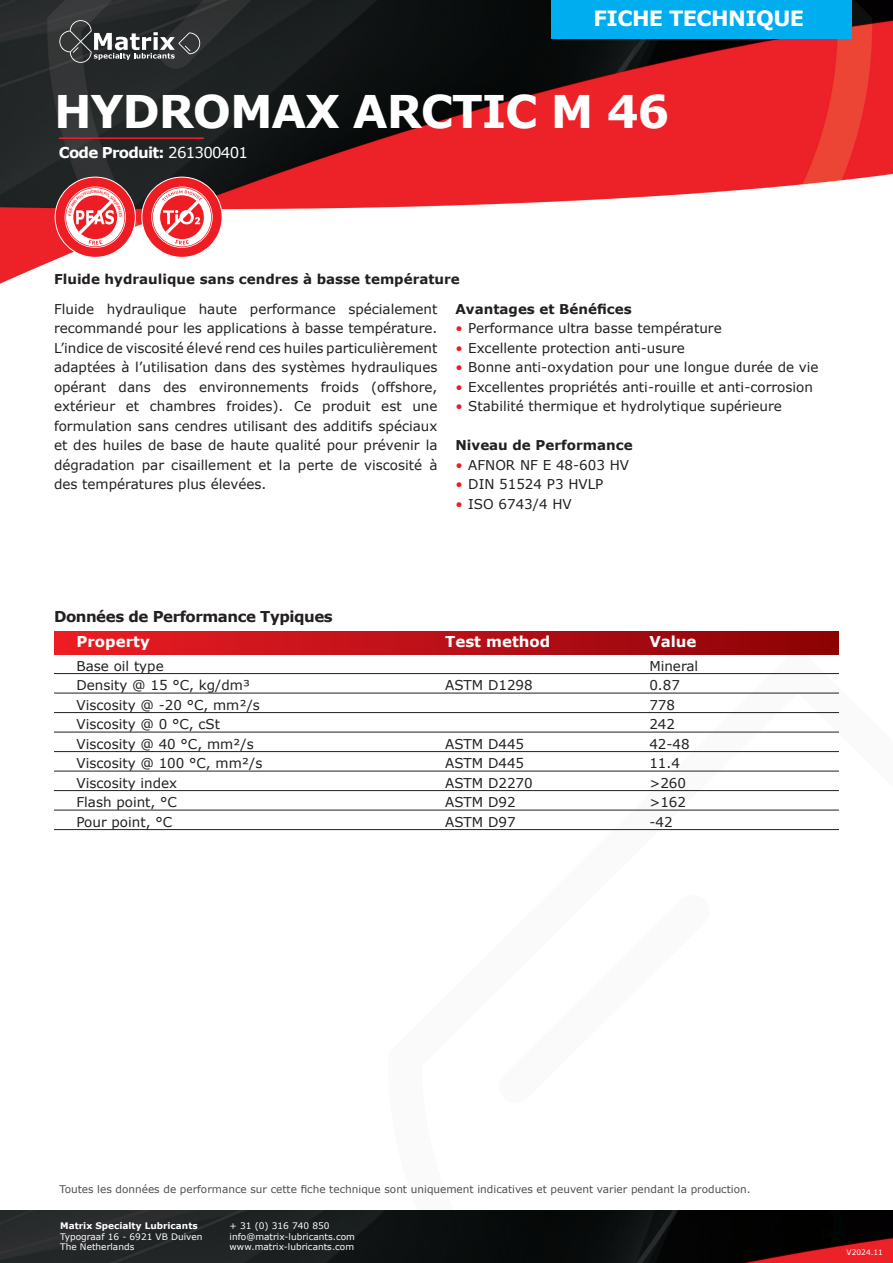
<style>
.page{position:relative;width:893px;height:1263px;background:#fff}
.page>*{position:absolute;margin:0;border:0;box-sizing:border-box;transform-origin:0 0}
.t1{font:700 45px "Verdana";letter-spacing:-.025em;color:#fff}
.t2{font:700 21px "Verdana";letter-spacing:-.03em;color:#fff}
.t3{font:700 15px "Verdana";letter-spacing:-.03em;color:#231f20}
.t4{font:700 15px "Verdana";color:#fff}
.t5{font:700 15px "Verdana";letter-spacing:-.05em;color:#fff}
.t6{font:13.5px/19.5px "Verdana";color:#231f20;text-align:justify}
.t7{font:700 13.5px "Verdana";color:#231f20}
.t8{font:10.5px "Verdana";color:#231f20}
.t9{font:9px/10.5px "Verdana";color:#fff}
.t10{font:700 9px "Verdana";color:#fff}
.t11{font:7.5px "Verdana";color:#fff}
.s1{font-weight:400}
.s2{color:#ee1d23}
</style>
<div class="page">
<img style="left:0;top:0;width:893px;height:655px">
<svg style="left:388px;top:646px;width:505px;height:565px"></svg>
<div style="left:551px;top:0;width:301px;height:38px;background:#00aeef"></div>
<svg style="left:59px;top:20px;width:141px;height:43px;background:#4f5152"></svg>
<img style="left:0;top:1211px;width:893px;height:52px">
<div style="left:54px;top:631px;width:785px;height:23px;background:linear-gradient(to right,#ec1d26,#8a0207)"></div>
<hr style="left:54px;top:673px;width:785px;height:1px;background:#231f20">
<hr style="left:54px;top:693px;width:785px;height:1px;background:#231f20">
<hr style="left:54px;top:712px;width:785px;height:1px;background:#231f20">
<hr style="left:54px;top:732px;width:785px;height:1px;background:#231f20">
<hr style="left:54px;top:751px;width:785px;height:1px;background:#231f20">
<hr style="left:54px;top:771px;width:785px;height:1px;background:#231f20">
<hr style="left:54px;top:790px;width:785px;height:1px;background:#231f20">
<hr style="left:54px;top:810px;width:785px;height:1px;background:#231f20">
<hr style="left:54px;top:829px;width:785px;height:1px;background:#231f20">
<hr style="left:59px;top:137px;width:145px;height:2px;background:#ee1d23">
<svg style="left:55px;top:177px;width:168px;height:81px"></svg>
<h2 class="t2" style="left:594px;top:5px;width:212px">FICHE TECHNIQUE</h2>
<h1 class="t1" style="left:54px;top:83px;width:617px">HYDROMAX ARCTIC M 46</h1>
<p class="t5" style="left:59px;top:143px;width:191px">Code Produit: <span class="s1">261300401</span></p>
<p class="t7" style="left:54px;top:270px;width:407px">Fluide hydraulique sans cendres à basse température</p>
<p class="t6" style="left:54px;top:299px;width:385px">Fluide hydraulique haute performance spécialement recommandé pour les applications à basse température.<br>L’indice de viscosité élevé rend ces huiles particulièrement adaptées à l’utilisation dans des systèmes hydrauliques opérant dans des environnements froids (offshore, extérieur et chambres froides). Ce produit est une formulation sans cendres utilisant des additifs spéciaux et des huiles de base de haute qualité pour prévenir la dégradation par cisaillement et la perte de viscosité à des températures plus élevées.</p>
<p class="t7" style="left:455px;top:300px;width:178px">Avantages et Bénéfices</p>
<p class="t6" style="left:455px;top:319px;width:268px"><span class="s2">•</span> Performance ultra basse température</p>
<p class="t6" style="left:455px;top:338px;width:231px"><span class="s2">•</span> Excellente protection anti-usure</p>
<p class="t6" style="left:455px;top:358px;width:365px"><span class="s2">•</span> Bonne anti-oxydation pour une longue durée de vie</p>
<p class="t6" style="left:455px;top:377px;width:359px"><span class="s2">•</span> Excellentes propriétés anti-rouille et anti-corrosion</p>
<p class="t6" style="left:455px;top:397px;width:328px"><span class="s2">•</span> Stabilité thermique et hydrolytique supérieure</p>
<p class="t7" style="left:455px;top:436px;width:179px">Niveau de Performance</p>
<p class="t6" style="left:455px;top:455px;width:175px"><span class="s2">•</span> AFNOR NF E 48-603 HV</p>
<p class="t6" style="left:455px;top:475px;width:149px"><span class="s2">•</span> DIN 51524 P3 HVLP</p>
<p class="t6" style="left:455px;top:494px;width:118px"><span class="s2">•</span> ISO 6743/4 HV</p>
<p class="t3" style="left:54px;top:606px;width:280px">Données de Performance Typiques</p>
<p class="t4" style="left:76px;top:632px;width:75px">Property</p>
<p class="t4" style="left:445px;top:632px;width:107px">Test method</p>
<p class="t4" style="left:649px;top:632px;width:49px">Value</p>
<p class="t6" style="left:76px;top:656px;width:89px">Base oil type</p>
<p class="t6" style="left:649px;top:656px;width:51px">Mineral</p>
<p class="t6" style="left:76px;top:676px;width:175px">Density @ 15 °C, kg/dm³</p>
<p class="t6" style="left:445px;top:676px;width:89px">ASTM D1298</p>
<p class="t6" style="left:649px;top:676px;width:32px">0.87</p>
<p class="t6" style="left:76px;top:695px;width:185px">Viscosity @ -20 °C, mm²/s</p>
<p class="t6" style="left:649px;top:695px;width:27px">778</p>
<p class="t6" style="left:76px;top:715px;width:145px">Viscosity @ 0 °C, cSt</p>
<p class="t6" style="left:649px;top:715px;width:27px">242</p>
<p class="t6" style="left:76px;top:734px;width:179px">Viscosity @ 40 °C, mm²/s</p>
<p class="t6" style="left:445px;top:734px;width:81px">ASTM D445</p>
<p class="t6" style="left:649px;top:734px;width:42px">42-48</p>
<p class="t6" style="left:76px;top:754px;width:187px">Viscosity @ 100 °C, mm²/s</p>
<p class="t6" style="left:445px;top:754px;width:81px">ASTM D445</p>
<p class="t6" style="left:649px;top:754px;width:32px">11.4</p>
<p class="t6" style="left:76px;top:773px;width:102px">Viscosity index</p>
<p class="t6" style="left:445px;top:773px;width:89px">ASTM D2270</p>
<p class="t6" style="left:649px;top:773px;width:38px">&gt;260</p>
<p class="t6" style="left:76px;top:793px;width:102px">Flash point, °C</p>
<p class="t6" style="left:445px;top:793px;width:72px">ASTM D92</p>
<p class="t6" style="left:649px;top:793px;width:38px">&gt;162</p>
<p class="t6" style="left:76px;top:812px;width:97px">Pour point, °C</p>
<p class="t6" style="left:445px;top:812px;width:72px">ASTM D97</p>
<p class="t6" style="left:649px;top:812px;width:25px">-42</p>
<p class="t8" style="left:59px;top:1183px;width:693px">Toutes les données de performance sur cette fiche technique sont uniquement indicatives et peuvent varier pendant la production.</p>
<p class="t10" style="left:60px;top:1220px;width:139px">Matrix Specialty Lubricants</p>
<p class="t9" style="left:60px;top:1231px;width:144px">Typograaf 16 - 6921 VB Duiven<br>The Netherlands</p>
<p class="t9" style="left:230px;top:1221px;width:127px">+ 31 (0) 316 740 850 info@matrix-lubricants.com www.matrix-lubricants.com</p>
<p class="t11" style="left:847px;top:1247px;width:38px">V2024.11</p>
</div>
